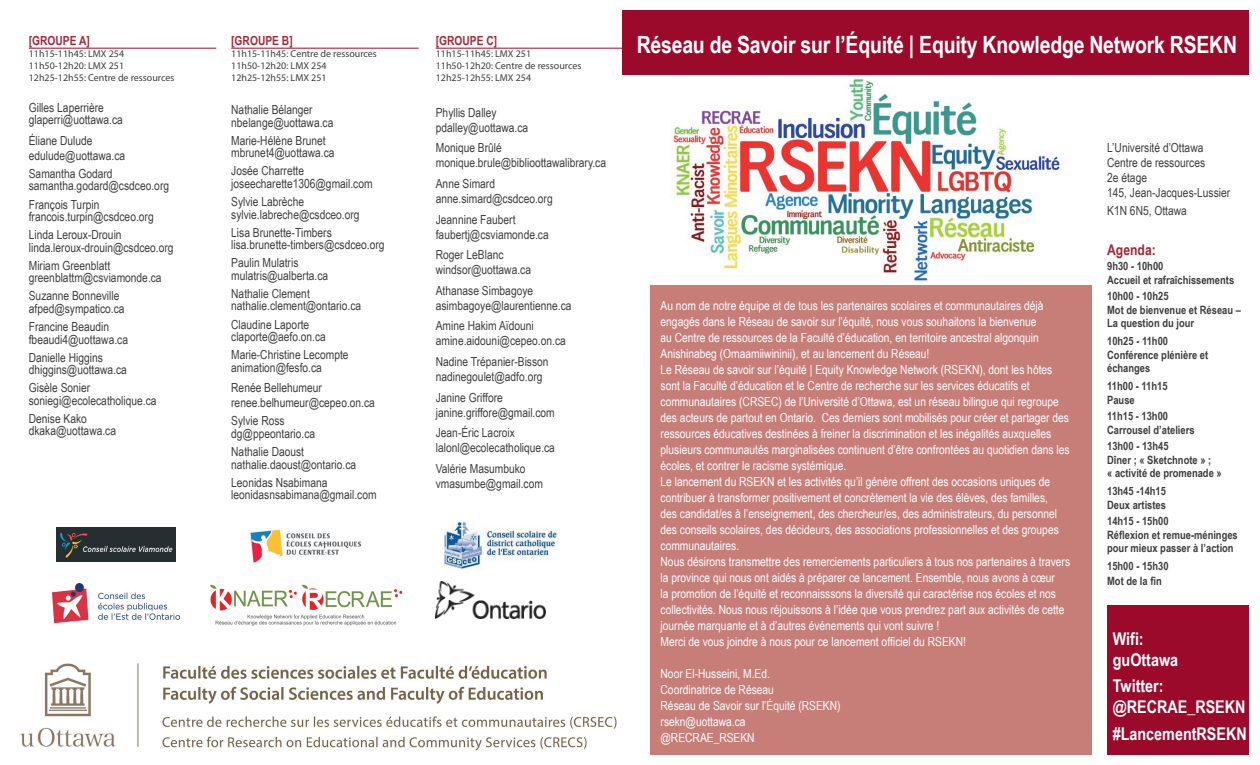
<style>
.page{position:relative;width:1260px;height:765px;background:#fff}
.page>*{position:absolute;margin:0;border:0;box-sizing:border-box;transform-origin:0 0}
.t1{font:700 23.75px "Arial Narrow";letter-spacing:-.01em;color:#fff}
.t2{font:700 17.5px/21px "Arial Narrow";color:#fff}
.t3{font:700 14.88px "Arial Narrow";color:#a32938}
.t4{font:12.5px/16px "Arial Narrow";color:#fff}
.t5{font:12.5px/12.5px "Arial Narrow";color:#3e3e3f}
.t6{font:700 12.5px "Arial Narrow";color:#a32938}
.t7{font:700 11.38px/13.8px "Arial Narrow";color:#3e3e3f}
.t8{font:10px/12px "Myriad Pro";color:#3e3e3f}
</style>
<div class="page">
<div style="left:622px;top:10px;width:627px;height:65px;background:#9b0a2b"></div>
<img style="left:672px;top:79px;width:392px;height:202px">
<div style="left:1107px;top:605px;width:142px;height:150px;background:#9b0a2b"></div>
<img style="left:20px;top:663px;width:597px;height:88px">
<img style="left:210px;top:584px;width:193px;height:42px">
<img style="left:445px;top:521px;width:112px;height:50px">
<img style="left:52px;top:584px;width:127px;height:39px">
<img style="left:435px;top:582px;width:111px;height:37px">
<svg style="left:28px;top:47px;width:584px;height:2px"></svg>
<hr style="left:29px;top:48px;width:187px;height:1px;background:#9b0a2b">
<hr style="left:231px;top:48px;width:188px;height:1px;background:#9b0a2b">
<hr style="left:436px;top:48px;width:187px;height:1px;background:#9b0a2b">
<div style="left:650px;top:285px;width:442px;height:470px;background:#c77e78"></div>
<img style="left:56px;top:527px;width:120px;height:35px">
<img style="left:250px;top:529px;width:111px;height:34px">
<p class="t6" style="left:29px;top:31px;width:63px">[GROUPE A]</p>
<p class="t8" style="left:29px;top:47px;width:147px">11h15-11h45: LMX 254<br>11h50-12h20: LMX 251<br>12h25-12h55: Centre de ressources</p>
<p class="t5" style="left:29px;top:101px;width:96px">Gilles Laperrière glaperri@uottawa.ca</p>
<p class="t5" style="left:29px;top:132px;width:98px;line-height:15px">Éliane Dulude edulude@uottawa.ca</p>
<p class="t5" style="left:29px;top:167px;width:142px">Samantha Godard samantha.godard@csdceo.org</p>
<p class="t5" style="left:29px;top:197px;width:126px">François Turpin francois.turpin@csdceo.org</p>
<p class="t5" style="left:29px;top:228px;width:146px">Linda Leroux-Drouin linda.leroux-drouin@csdceo.org</p>
<p class="t5" style="left:29px;top:259px;width:134px">Miriam Greenblatt greenblattm@csviamonde.ca</p>
<p class="t5" style="left:29px;top:289px;width:97px">Suzanne Bonneville afped@sympatico.ca</p>
<p class="t5" style="left:29px;top:320px;width:101px">Francine Beaudin fbeaudi4@uottawa.ca</p>
<p class="t5" style="left:29px;top:351px;width:100px">Danielle Higgins dhiggins@uottawa.ca</p>
<p class="t5" style="left:29px;top:381px;width:129px">Gisèle Sonier soniegi@ecolecatholique.ca</p>
<p class="t5" style="left:29px;top:412px;width:89px">Denise Kako dkaka@uottawa.ca</p>
<p class="t6" style="left:231px;top:31px;width:63px">[GROUPE B]</p>
<p class="t8" style="left:231px;top:47px;width:147px">11h15-11h45: Centre de ressources<br>11h50-12h20: LMX 254<br>12h25-12h55: LMX 251</p>
<p class="t5" style="left:231px;top:103px;width:104px">Nathalie Bélanger nbelange@uottawa.ca</p>
<p class="t5" style="left:231px;top:134px;width:105px">Marie-Hélène Brunet mbrunet4@uottawa.ca</p>
<p class="t5" style="left:231px;top:164px;width:143px">Josée Charrette joseecharette1306@gmail.com</p>
<p class="t5" style="left:231px;top:195px;width:130px">Sylvie Labrèche sylvie.labreche@csdceo.org</p>
<p class="t5" style="left:231px;top:226px;width:155px">Lisa Brunette-Timbers lisa.brunette-timbers@csdceo.org</p>
<p class="t5" style="left:231px;top:256px;width:98px">Paulin Mulatris mulatris@ualberta.ca</p>
<p class="t5" style="left:231px;top:287px;width:132px">Nathalie Clement nathalie.clement@ontario.ca</p>
<p class="t5" style="left:231px;top:317px;width:96px">Claudine Laporte claporte@aefo.on.ca</p>
<p class="t5" style="left:231px;top:348px;width:119px">Marie-Christine Lecompte animation@fesfo.ca</p>
<p class="t5" style="left:231px;top:380px;width:145px;line-height:15px">Renée Bellehumeur renee.belhumeur@cepeo.on.ca</p>
<p class="t5" style="left:231px;top:414px;width:85px">Sylvie Ross dg@ppeontario.ca</p>
<p class="t5" style="left:231px;top:445px;width:126px">Nathalie Daoust nathalie.daoust@ontario.ca</p>
<p class="t5" style="left:231px;top:476px;width:147px">Leonidas Nsabimana leonidasnsabimana@gmail.com</p>
<p class="t6" style="left:436px;top:31px;width:63px">[GROUPE C]</p>
<p class="t8" style="left:436px;top:47px;width:147px">11h15-11h45: LMX 251<br>11h50-12h20: Centre de ressources<br>12h25-12h55: LMX 254</p>
<p class="t5" style="left:436px;top:104px;width:94px;line-height:15px">Phyllis Dalley pdalley@uottawa.ca</p>
<p class="t5" style="left:436px;top:140px;width:172px;line-height:15px">Monique Brûlé monique.brule@biblioottawalibrary.ca</p>
<p class="t5" style="left:436px;top:176px;width:118px;line-height:15px">Anne Simard anne.simard@csdceo.org</p>
<p class="t5" style="left:436px;top:211px;width:114px;line-height:15px">Jeannine Faubert faubertj@csviamonde.ca</p>
<p class="t5" style="left:436px;top:247px;width:97px;line-height:15px">Roger LeBlanc windsor@uottawa.ca</p>
<p class="t5" style="left:436px;top:282px;width:137px;line-height:15px">Athanase Simbagoye asimbagoye@laurentienne.ca</p>
<p class="t5" style="left:436px;top:318px;width:132px;line-height:15px">Amine Hakim Aïdouni amine.aidouni@cepeo.on.ca</p>
<p class="t5" style="left:436px;top:354px;width:114px;line-height:15px">Nadine Trépanier-Bisson nadinegoulet@adfo.org</p>
<p class="t5" style="left:436px;top:389px;width:121px;line-height:15px">Janine Griffore janine.griffore@gmail.com</p>
<p class="t5" style="left:436px;top:425px;width:121px;line-height:15px">Jean-Éric Lacroix lalonl@ecolecatholique.ca</p>
<p class="t5" style="left:436px;top:461px;width:109px;line-height:15px">Valérie Masumbuko vmasumbe@gmail.com</p>
<h1 class="t1" style="left:637px;top:27px;width:602px">Réseau de Savoir sur l’Équité | Equity Knowledge Network RSEKN</h1>
<p class="t4" style="left:661px;top:298px;width:411px">Au nom de notre équipe et de tous les partenaires scolaires et communautaires déjà engagés dans le Réseau de savoir sur l’équité, nous vous souhaitons la bienvenue<br>au Centre de ressources de la Faculté d’éducation, en territoire ancestral algonquin Anishinabeg (Omaamiiwininii), et au lancement du Réseau!<br>Le Réseau de savoir sur l’équité | Equity Knowledge Network (RSEKN), dont les hôtes sont la Faculté d’éducation et le Centre de recherche sur les services éducatifs et communautaires (CRSEC) de l’Université d’Ottawa, est un réseau bilingue qui regroupe des acteurs de partout en Ontario. Ces derniers sont mobilisés pour créer et partager des ressources éducatives destinées à freiner la discrimination et les inégalités auxquelles plusieurs communautés marginalisées continuent d’être confrontées au quotidien dans les écoles, et contrer le racisme systémique.<br>Le lancement du RSEKN et les activités qu’il génère offrent des occasions uniques de contribuer à transformer positivement et concrètement la vie des élèves, des familles,<br>des candidat/es à l’enseignement, des chercheur/es, des administrateurs, du personnel des conseils scolaires, des décideurs, des associations professionnelles et des groupes communautaires.<br>Nous désirons transmettre des remerciements particuliers à tous nos partenaires à travers la province qui nous ont aidés à préparer ce lancement. Ensemble, nous avons à cœur<br>la promotion de l’équité et reconnaisssons la diversité qui caractérise nos écoles et nos collectivités. Nous nous réjouissons à l’idée que vous prendrez part aux activités de cette journée marquante et à d’autres événements qui vont suivre !<br>Merci de vous joindre à nous pour ce lancement officiel du RSEKN!</p>
<p class="t4" style="left:661px;top:666px;width:182px">Noor El-Husseini, M.Ed.<br>Coordinatrice de Réseau<br>Réseau de Savoir sur l’Équité (RSEKN) rsekn@uottawa.ca @RECRAE_RSEKN</p>
<p class="t5" style="left:1107px;top:140px;width:125px;line-height:15px">L’Université d’Ottawa<br>Centre de ressources<br>2e étage<br>145, Jean-Jacques-Lussier</p>
<p class="t5" style="left:1107px;top:204px;width:81px">K1N 6N5, Ottawa</p>
<p class="t3" style="left:1107px;top:239px;width:50px">Agenda:</p>
<p class="t7" style="left:1107px;top:259px;width:129px">9h30 - 10h00<br>Accueil et rafraîchissements</p>
<p class="t7" style="left:1107px;top:289px;width:135px">10h00 - 10h25<br>Mot de bienvenue et Réseau –<br>La question du jour</p>
<p class="t7" style="left:1107px;top:334px;width:103px">10h25 - 11h00<br>Conférence plénière et échanges</p>
<p class="t7" style="left:1107px;top:379px;width:62px">11h00 - 11h15<br>Pause</p>
<p class="t7" style="left:1107px;top:409px;width:89px">11h15 - 13h00<br>Carrousel d’ateliers</p>
<p class="t7" style="left:1107px;top:439px;width:116px">13h00 - 13h45<br>Dîner ; « Sketchnote » ;<br>« activité de promenade »</p>
<p class="t7" style="left:1107px;top:484px;width:60px">13h45 -14h15<br>Deux artistes</p>
<p class="t7" style="left:1107px;top:514px;width:132px">14h15 - 15h00<br>Réflexion et remue-méninges pour mieux passer à l’action</p>
<p class="t7" style="left:1107px;top:558px;width:63px;line-height:15px">15h00 - 15h30<br>Mot de la fin</p>
<h2 class="t2" style="left:1113px;top:627px;width:67px">Wifi: guOttawa</h2>
<h2 class="t2" style="left:1113px;top:675px;width:134px">Twitter: @RECRAE_RSEKN</h2>
<h2 class="t2" style="left:1113px;top:722px;width:135px">#LancementRSEKN</h2>
</div>
